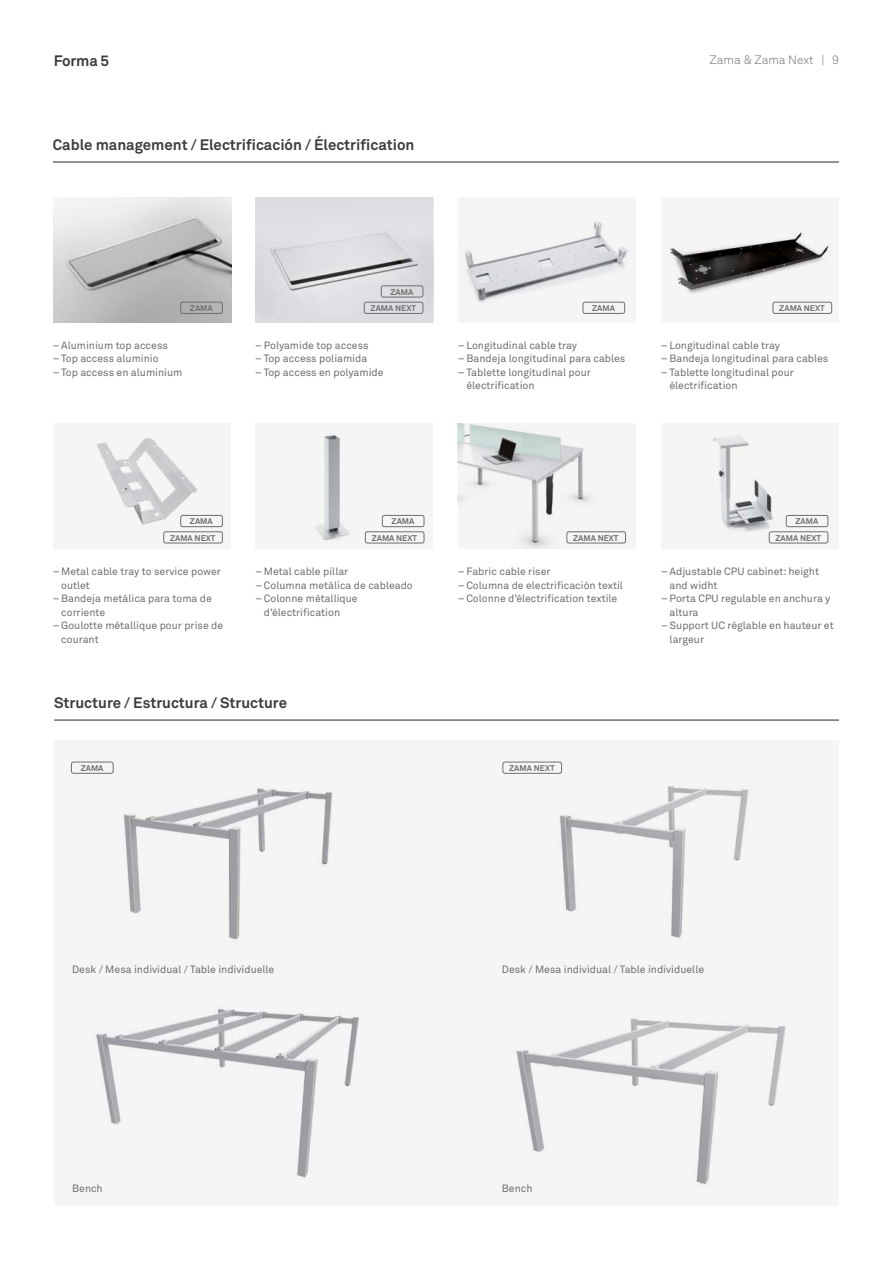
<style>
.page{position:relative;width:893px;height:1263px;background:#fff}
.page>*{position:absolute;margin:0;border:0;box-sizing:border-box;transform-origin:0 0}
.t1{font:700 15px "Akkurat";color:#3c3c3a}
.t2{font:300 12px "Akkurat";color:#6e6e6e}
.t3{font:10.5px/13.5px "Akkurat";color:#6e6e6e}
.t4{font:700 8.25px/16.4px "Akkurat";color:#6e6e6e}
</style>
<div class="page">
<div style="left:458px;top:197px;width:178px;height:125px;background:#f5f5f5"></div>
<img style="left:465px;top:222px;width:163px;height:85px">
<div style="left:458px;top:424px;width:178px;height:125px;background:#f5f5f5"></div>
<img style="left:458px;top:424px;width:161px;height:124px">
<div style="left:566px;top:531px;width:60px;height:12px;border:1px solid #6e6e6e;border-radius:2px"></div>
<hr style="left:53px;top:161px;width:786px;height:2px;background:#6e6e6e">
<div style="left:583px;top:302px;width:42px;height:12px;border:1px solid #6e6e6e;border-radius:2px"></div>
<img style="left:255px;top:197px;width:178px;height:125px">
<div style="left:255px;top:424px;width:178px;height:125px;background:#f5f5f5"></div>
<img style="left:315px;top:435px;width:50px;height:106px">
<div style="left:381px;top:285px;width:42px;height:12px;border:1px solid #6e6e6e;border-radius:2px"></div>
<div style="left:364px;top:302px;width:59px;height:12px;border:1px solid #6e6e6e;border-radius:2px"></div>
<div style="left:382px;top:515px;width:42px;height:12px;border:1px solid #6e6e6e;border-radius:2px"></div>
<div style="left:365px;top:531px;width:59px;height:12px;border:1px solid #6e6e6e;border-radius:2px"></div>
<img style="left:53px;top:197px;width:178px;height:125px">
<div style="left:53px;top:424px;width:178px;height:125px;background:#f5f5f5"></div>
<img style="left:97px;top:438px;width:118px;height:90px">
<div style="left:180px;top:302px;width:43px;height:12px;border:1px solid #6e6e6e;border-radius:2px"></div>
<div style="left:180px;top:515px;width:43px;height:12px;border:1px solid #6e6e6e;border-radius:2px"></div>
<div style="left:163px;top:531px;width:60px;height:12px;border:1px solid #6e6e6e;border-radius:2px"></div>
<div style="left:661px;top:197px;width:178px;height:125px;background:#f5f5f5"></div>
<img style="left:670px;top:232px;width:159px;height:62px">
<div style="left:661px;top:424px;width:178px;height:125px;background:#f5f5f5"></div>
<img style="left:713px;top:436px;width:74px;height:102px">
<div style="left:786px;top:515px;width:42px;height:12px;border:1px solid #6e6e6e;border-radius:2px"></div>
<div style="left:769px;top:531px;width:59px;height:12px;border:1px solid #6e6e6e;border-radius:2px"></div>
<div style="left:773px;top:302px;width:59px;height:12px;border:1px solid #6e6e6e;border-radius:2px"></div>
<hr style="left:54px;top:719px;width:785px;height:2px;background:#6e6e6e">
<div style="left:54px;top:740px;width:785px;height:466px;background:#f5f5f5"></div>
<img style="left:96px;top:1009px;width:263px;height:169px">
<img style="left:98px;top:761px;width:235px;height:179px">
<img style="left:502px;top:761px;width:247px;height:177px">
<div style="left:71px;top:762px;width:43px;height:12px;border:1px solid #6e6e6e;border-radius:2px"></div>
<div style="left:502px;top:762px;width:60px;height:12px;border:1px solid #6e6e6e;border-radius:2px"></div>
<img style="left:516px;top:1018px;width:270px;height:167px">
<h1 class="t1" style="left:54px;top:51px;width:57px">Forma 5</h1>
<h1 class="t1" style="left:53px;top:135px;width:363px">Cable management / Electrificación / Électrification</h1>
<p class="t2" style="left:710px;top:52px;width:131px">Zama &amp; Zama Next | 9</p>
<p class="t4" style="left:190px;top:300px;width:24px">ZAMA</p>
<p class="t3" style="left:53px;top:338px;width:117px">– Aluminium top access</p>
<p class="t3" style="left:53px;top:352px;width:107px">– Top access aluminio</p>
<p class="t3" style="left:53px;top:365px;width:131px">– Top access en aluminium</p>
<p class="t4" style="left:371px;top:284px;width:47px;text-indent:20px">ZAMA<br>ZAMA NEXT</p>
<p class="t3" style="left:255px;top:338px;width:115px">– Polyamide top access</p>
<p class="t3" style="left:255px;top:352px;width:114px">– Top access poliamida</p>
<p class="t3" style="left:255px;top:365px;width:130px">– Top access en polyamide</p>
<p class="t4" style="left:592px;top:300px;width:24px">ZAMA</p>
<p class="t3" style="left:458px;top:338px;width:121px">– Longitudinal cable tray</p>
<p class="t3" style="left:458px;top:352px;width:169px">– Bandeja longitudinal para cables</p>
<p class="t3" style="left:466px;top:365px;width:126px;text-indent:-9px">– Tablette longitudinal pour électrification</p>
<p class="t4" style="left:779px;top:300px;width:47px">ZAMA NEXT</p>
<p class="t3" style="left:661px;top:338px;width:121px">– Longitudinal cable tray</p>
<p class="t3" style="left:661px;top:352px;width:169px">– Bandeja longitudinal para cables</p>
<p class="t3" style="left:669px;top:365px;width:126px;text-indent:-9px">– Tablette longitudinal pour électrification</p>
<p class="t4" style="left:170px;top:513px;width:47px;text-indent:20px">ZAMA<br>ZAMA NEXT</p>
<p class="t3" style="left:61px;top:565px;width:161px;text-indent:-9px">– Metal cable tray to service power outlet</p>
<p class="t3" style="left:61px;top:592px;width:152px;text-indent:-9px">– Bandeja metálica para toma de corriente</p>
<p class="t3" style="left:61px;top:619px;width:164px;text-indent:-9px">– Goulotte métallique pour prise de courant</p>
<p class="t4" style="left:372px;top:513px;width:47px;text-indent:20px">ZAMA<br>ZAMA NEXT</p>
<p class="t3" style="left:255px;top:565px;width:94px">– Metal cable pillar</p>
<p class="t3" style="left:255px;top:578px;width:159px">–Columna metálica de cableado</p>
<p class="t3" style="left:255px;top:592px;width:104px">–Colonne métallique</p>
<p class="t3" style="left:264px;top:605px;width:78px">d’électrification</p>
<h1 class="t1" style="left:54px;top:693px;width:234px">Structure / Estructura / Structure</h1>
<p class="t4" style="left:573px;top:529px;width:47px">ZAMA NEXT</p>
<p class="t3" style="left:458px;top:565px;width:94px">– Fabric cable riser</p>
<p class="t3" style="left:458px;top:578px;width:167px">– Columna de electrificación textil</p>
<p class="t3" style="left:458px;top:592px;width:161px">– Colonne d’électrification textile</p>
<p class="t4" style="left:81px;top:760px;width:24px">ZAMA</p>
<p class="t4" style="left:509px;top:760px;width:47px">ZAMA NEXT</p>
<p class="t4" style="left:776px;top:513px;width:47px;text-indent:20px">ZAMA<br>ZAMA NEXT</p>
<p class="t3" style="left:670px;top:565px;width:151px;text-indent:-9px">–Adjustable CPU cabinet: height and widht</p>
<p class="t3" style="left:661px;top:592px;width:171px">– Porta CPU regulable en anchura y</p>
<p class="t3" style="left:670px;top:605px;width:30px">altura</p>
<p class="t3" style="left:661px;top:619px;width:174px">–Support UC réglable en hauteur et</p>
<p class="t3" style="left:670px;top:632px;width:36px">largeur</p>
<p class="t3" style="left:72px;top:962px;width:204px">Desk / Mesa individual / Table individuelle</p>
<p class="t3" style="left:502px;top:962px;width:204px">Desk / Mesa individual / Table individuelle</p>
<p class="t3" style="left:72px;top:1181px;width:32px">Bench</p>
<p class="t3" style="left:502px;top:1181px;width:32px">Bench</p>
</div>
